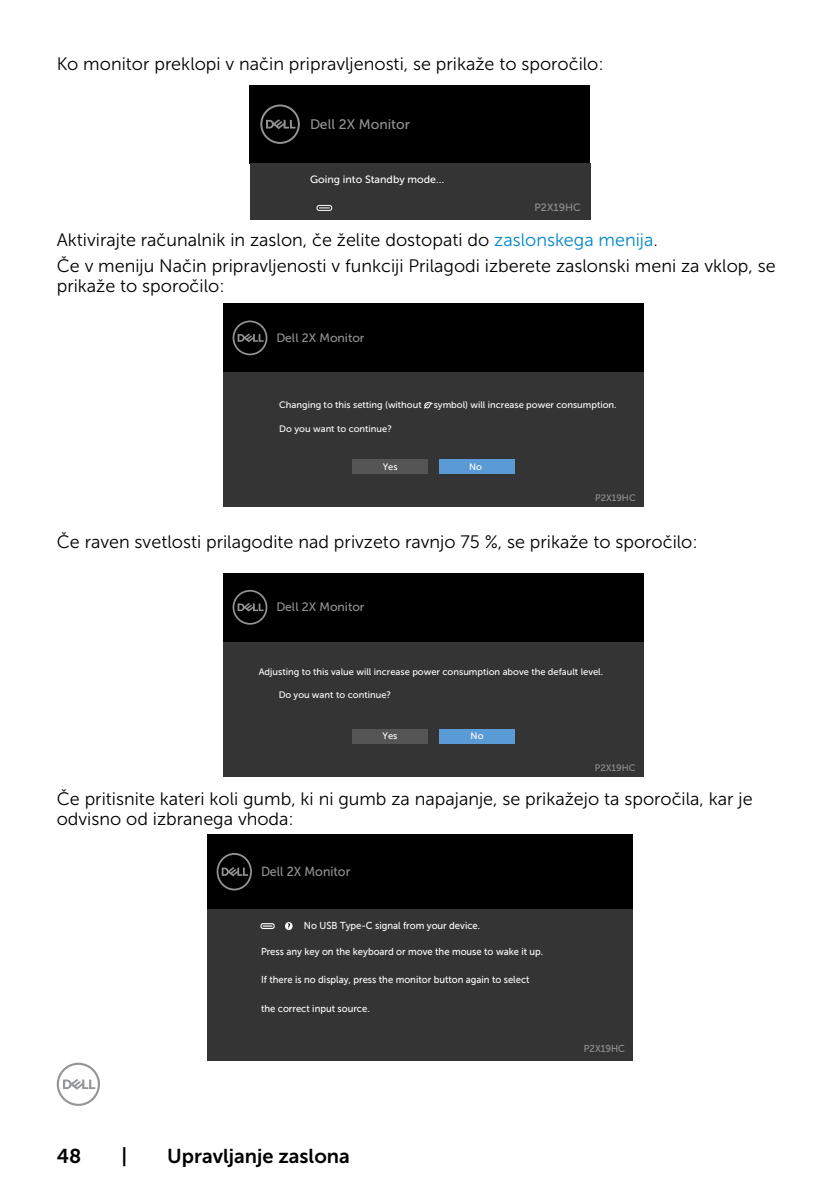
<style>
.page{position:relative;width:840px;height:1191px;background:#fff}
.page>*{position:absolute;margin:0;border:0;box-sizing:border-box;transform-origin:0 0}
.t1{font:20px "Museo Sans For Dell 700";color:#000}
.Paragraph{font:18px/20px "Museo Sans For Dell 300";color:#000}
.t2{font:13.8px "Museo Sans For Dell 500";color:#939393}
.t3{font:13.2px "Museo Sans For Dell 500";color:#939393;scale:.94 1}
.t4{font:12.2px "Museo Sans For Dell 500";color:#939393}
.t5{font:10.6px "Museo Sans For Dell 500";color:#fff}
.t6{font:10.6px "Museo Sans For Dell 500";color:#939393}
.t7{font:10px "Museo Sans For Dell 500";color:#fff;scale:.94 1}
.t8{font:10px "Museo Sans For Dell 500";color:#939393;scale:.94 1}
.t9{font:9.4px "Museo Sans For Dell 500";color:#fff}
.t10{font:9.4px "Museo Sans For Dell 500";color:#939393}
.s1{color:#0087cb}
</style>
<div class="page">
<svg style="left:57px;top:1062px;width:43px;height:44px"></svg>
<div style="left:249px;top:85px;width:341px;height:78px;background:#000"></div>
<svg style="left:260px;top:104px;width:40px;height:40px"></svg>
<div style="left:249px;top:163px;width:341px;height:57px;background:#343435"></div>
<div style="left:316px;top:205px;width:16px;height:6px;border:1px solid #fff;border-radius:2px"></div>
<div style="left:207px;top:909px;width:425px;height:152px;background:#343435"></div>
<svg style="left:285px;top:922px;width:7px;height:8px"></svg>
<svg style="left:287px;top:923px;width:3px;height:6px"></svg>
<div style="left:207px;top:834px;width:425px;height:75px;background:#000"></div>
<svg style="left:216px;top:853px;width:36px;height:37px"></svg>
<div style="left:260px;top:923px;width:14px;height:6px;border:1px solid #fff;border-radius:2px"></div>
<div style="left:223px;top:303px;width:420px;height:69px;background:#000"></div>
<svg style="left:232px;top:320px;width:35px;height:35px"></svg>
<div style="left:223px;top:372px;width:420px;height:135px;background:#343435"></div>
<div style="left:439px;top:459px;width:75px;height:15px;background:#5b9bd5"></div>
<div style="left:352px;top:459px;width:75px;height:15px;background:#555"></div>
<svg style="left:424px;top:402px;width:8px;height:7px"></svg>
<div style="left:223px;top:573px;width:420px;height:69px;background:#000"></div>
<svg style="left:232px;top:590px;width:35px;height:34px"></svg>
<div style="left:223px;top:642px;width:420px;height:134px;background:#343435"></div>
<div style="left:439px;top:728px;width:75px;height:15px;background:#5b9bd5"></div>
<div style="left:352px;top:728px;width:75px;height:15px;background:#555"></div>
<p class="Paragraph" style="left:57px;top:54px;width:548px">Ko monitor preklopi v način pripravljenosti, se prikaže to sporočilo:</p>
<p class="t2" style="left:310px;top:116px;width:101px">Dell 2X Monitor</p>
<p class="t5" style="left:310px;top:173px;width:136px">Going into Standby mode…</p>
<p class="t6" style="left:534px;top:202px;width:48px">P2X19HC</p>
<p class="Paragraph" style="left:57px;top:230px;width:602px">Aktivirajte računalnik in zaslon, če želite dostopati do <span class="s1">zaslonskega menija</span>.</p>
<p class="Paragraph" style="left:57px;top:256px;width:720px">Če v meniju Način pripravljenosti v funkciji Prilagodi izberete zaslonski meni za vklop, se prikaže to sporočilo:</p>
<p class="t4" style="left:276px;top:331px;width:90px">Dell 2X Monitor</p>
<p class="t9" style="left:279px;top:400px;width:144px">Changing to this setting (without</p>
<p class="t9" style="left:433px;top:400px;width:184px">symbol) will increase power consumption.</p>
<p class="t9" style="left:279px;top:423px;width:114px">Do you want to continue?</p>
<p class="t9" style="left:382px;top:461px;width:16px">Yes</p>
<p class="t9" style="left:469px;top:461px;width:14px">No</p>
<p class="t10" style="left:594px;top:493px;width:42px">P2X19HC</p>
<p class="Paragraph" style="left:57px;top:532px;width:642px">Če raven svetlosti prilagodite nad privzeto ravnjo 75 %, se prikaže to sporočilo:</p>
<p class="t4" style="left:276px;top:600px;width:90px">Dell 2X Monitor</p>
<p class="t9" style="left:258px;top:667px;width:345px">Adjusting to this value will increase power consumption above the default level.</p>
<p class="t9" style="left:278px;top:690px;width:114px">Do you want to continue?</p>
<p class="t9" style="left:382px;top:730px;width:16px">Yes</p>
<p class="t9" style="left:470px;top:730px;width:14px">No</p>
<p class="t10" style="left:594px;top:762px;width:42px">P2X19HC</p>
<p class="Paragraph" style="left:57px;top:789px;width:697px">Če pritisnite kateri koli gumb, ki ni gumb za napajanje, se prikažejo ta sporočila, kar je odvisno od izbranega vhoda:</p>
<p class="t3" style="left:261px;top:864px;width:96px">Dell 2X Monitor</p>
<p class="t7" style="left:304px;top:920px;width:189px">No USB Type-C signal from your device.</p>
<p class="t7" style="left:261px;top:946px;width:302px">Press any key on the keyboard or move the mouse to wake it up.</p>
<p class="t7" style="left:261px;top:974px;width:287px">If there is no display, press the monitor button again to select</p>
<p class="t7" style="left:261px;top:1003px;width:117px">the correct input source.</p>
<p class="t1" style="left:57px;top:1144px;width:26px">48</p>
<p class="t1" style="left:121px;top:1144px;width:7px">|</p>
<p class="t1" style="left:167px;top:1144px;width:184px">Upravljanje zaslona</p>
<p class="t8" style="left:583px;top:1042px;width:45px">P2X19HC</p>
</div>
